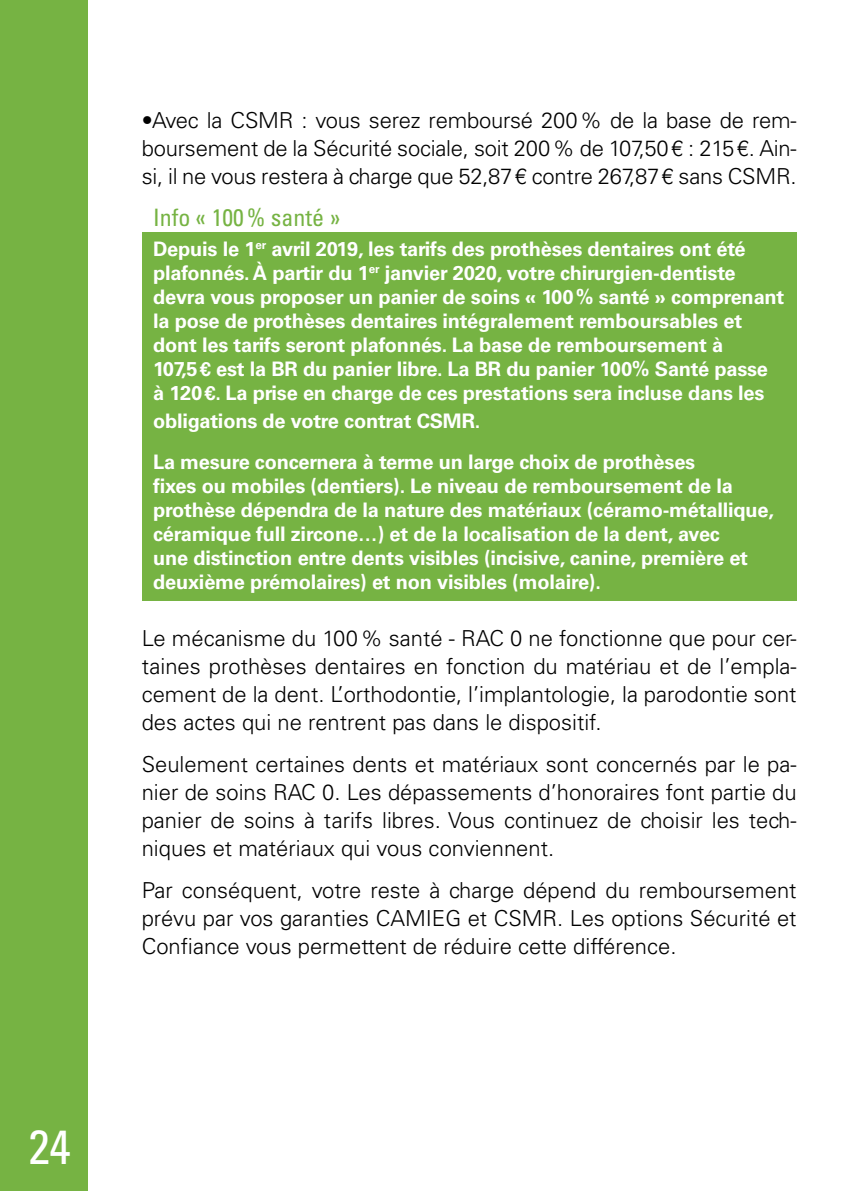
<style>
.page{position:relative;width:842px;height:1191px;background:#fff}
.page>*{position:absolute;margin:0;border:0;box-sizing:border-box;transform-origin:0 0}
.t1{font:condensed 48px "Univers LT Std";color:#fff}
.t2{font:condensed 24px "Univers LT Std";color:#76b343}
.t3{font:300 22px/28px "Univers LT Std";color:#000;text-align:justify}
.t4{font:700 20px/24px "Univers LT Std";letter-spacing:-.01em;color:#fff}
</style>
<div class="page">
<div style="left:0;top:0;width:88px;height:1191px;background:#76b343"></div>
<div style="left:142px;top:232px;width:655px;height:368px;background:#76b343"></div>
<h1 class="t1" style="left:28px;top:1117px;width:44px">24</h1>
<p class="t3" style="left:142px;top:106px;width:656px">•Avec la CSMR : vous serez remboursé 200% de la base de rem&shy;boursement de la Sécurité sociale, soit 200% de 107,50€ : 215€. Ain&shy;si, il ne vous restera à charge que 52,87€ contre 267,87€ sans CSMR.</p>
<p class="t2" style="left:153px;top:202px;width:188px">Info « 100% santé »</p>
<p class="t4" style="left:153px;top:237px;width:633px">Depuis le 1<sup>er</sup> avril 2019, les tarifs des prothèses dentaires ont été plafonnés. À partir du 1<sup>er</sup> janvier 2020, votre chirurgien-dentiste devra vous proposer un panier de soins « 100% santé » comprenant la pose de prothèses dentaires intégralement remboursables et dont les tarifs seront plafonnés. La base de remboursement à 107,5€ est la BR du panier libre. La BR du panier 100% Santé passe<br>à 120€. La prise en charge de ces prestations sera incluse dans les</p>
<p class="t4" style="left:153px;top:400px;width:544px;line-height:41px">obligations de votre contrat CSMR.<br>La mesure concernera à terme un large choix de prothèses</p>
<p class="t4" style="left:153px;top:474px;width:622px">fixes ou mobiles (dentiers). Le niveau de remboursement de la prothèse dépendra de la nature des matériaux (céramo-métallique, céramique full zircone…) et de la localisation de la dent, avec<br>une distinction entre dents visibles (incisive, canine, première et deuxième prémolaires) et non visibles (molaire).</p>
<p class="t3" style="left:142px;top:624px;width:656px">Le mécanisme du 100% santé - RAC 0 ne fonctionne que pour cer&shy;taines prothèses dentaires en fonction du matériau et de l’empla&shy;cement de la dent. L’orthodontie, l’implantologie, la parodontie sont des actes qui ne rentrent pas dans le dispositif.</p>
<p class="t3" style="left:142px;top:750px;width:656px">Seulement certaines dents et matériaux sont concernés par le pa&shy;nier de soins RAC 0. Les dépassements d’honoraires font partie du panier de soins à tarifs libres. Vous continuez de choisir les tech&shy;niques et matériaux qui vous conviennent.</p>
<p class="t3" style="left:142px;top:876px;width:656px">Par conséquent, votre reste à charge dépend du remboursement prévu par vos garanties CAMIEG et CSMR. Les options Sécurité et Confiance vous permettent de réduire cette différence.</p>
</div>
